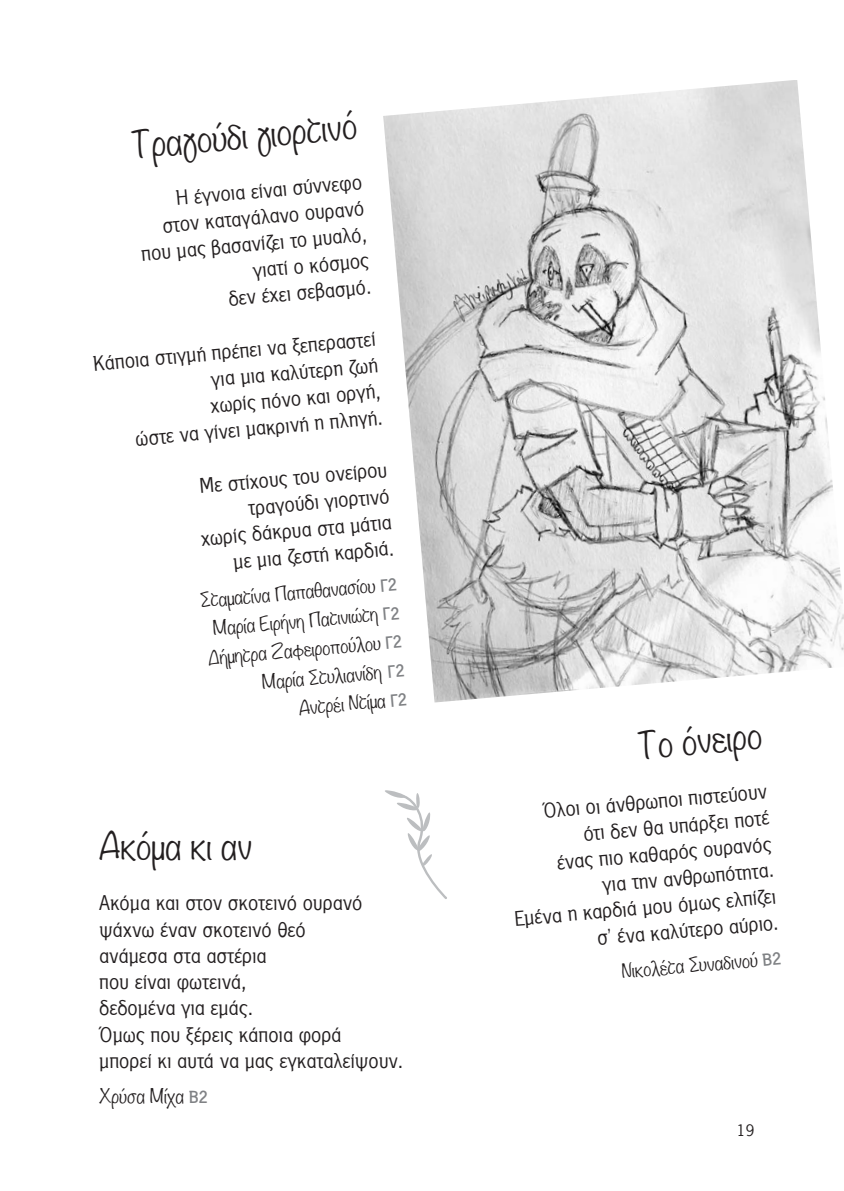
<style>
.page{position:relative;width:844px;height:1191px;background:#fff}
.page>*{position:absolute;margin:0;border:0;box-sizing:border-box;transform-origin:0 0}
.t1{font:300 33.25px "Noteworthy";color:#231f20}
.t2{font:20.12px/26.2px "PF Panel";color:#231f20;text-align:right}
.t3{font:300 17.5px/28.9px "Noteworthy";color:#231f20;text-align:right}
.t4{font:15.75px "PF Panel";color:#231f20}
.s1{font-family:"PF Panel";font-weight:700;font-size:16.62px;color:#808285}
</style>
<div class="page">
<img style="left:383px;top:80px;width:460px;height:622px">
<svg style="left:385px;top:790px;width:62px;height:109px"></svg>
<h1 class="t1" style="left:129px;top:116px;width:228px;rotate:-5deg">Τραγούδι γιορτινό</h1>
<p class="t2" style="left:135px;top:188px;width:227px;rotate:-5deg">Η έγνοια είναι σύννεφο στον καταγάλανο ουρανό που μας βασανίζει το μυαλό, γιατί ο κόσμος<br>δεν έχει σεβασμό.</p>
<p class="t2" style="left:92px;top:350px;width:285px;rotate:-5deg">Κάποια στιγμή πρέπει να ξεπεραστεί για μια καλύτερη ζωή<br>χωρίς πόνο και οργή,<br>ώστε να γίνει μακρινή η πληγή.</p>
<p class="t2" style="left:195px;top:472px;width:193px;rotate:-5deg">Με στίχους του ονείρου τραγούδι γιορτινό χωρίς δάκρυα στα μάτια με μια ζεστή καρδιά.</p>
<p class="t3" style="left:199px;top:585px;width:199px;rotate:-5deg">Σταματίνα Παπαθανασίου <span class="s1">Γ2<br></span>Μαρία Ειρήνη Πατινιώτη <span class="s1">Γ2<br></span>Δήμητρα Ζαφειροπούλου <span class="s1">Γ2<br></span>Μαρία Στυλιανίδη <span class="s1">Γ2<br></span>Αντρέι Ντίμα <span class="s1">Γ2</span></p>
<h1 class="t1" style="left:99px;top:817px;width:154px">Ακόμα κι αν</h1>
<p class="t2" style="left:99px;top:889px;width:305px;text-align:left">Ακόμα και στον σκοτεινό ουρανό ψάχνω έναν σκοτεινό θεό<br>ανάμεσα στα αστέρια<br>που είναι φωτεινά,<br>δεδομένα για εμάς.<br>Όμως που ξέρεις κάποια φορά<br>μπορεί κι αυτά να μας εγκαταλείψουν.</p>
<p class="t3" style="left:99px;top:1081px;width:110px">Χρύσα Μίχα <span class="s1">Β2</span></p>
<h1 class="t1" style="left:635px;top:716px;width:126px;rotate:-5deg">Το όνειρο</h1>
<p class="t2" style="left:504px;top:800px;width:264px;rotate:-5deg">Όλοι οι άνθρωποι πιστεύουν<br>ότι δεν θα υπάρξει ποτέ<br>ένας πιο καθαρός ουρανός<br>για την ανθρωπότητα.<br>Εμένα η καρδιά μου όμως ελπίζει σ’ ένα καλύτερο αύριο.</p>
<p class="t3" style="left:620px;top:956px;width:161px;rotate:-5deg">Νικολέτα Συναδινού <span class="s1">Β2</span></p>
<p class="t4" style="left:736px;top:1121px;width:19px">19</p>
</div>
